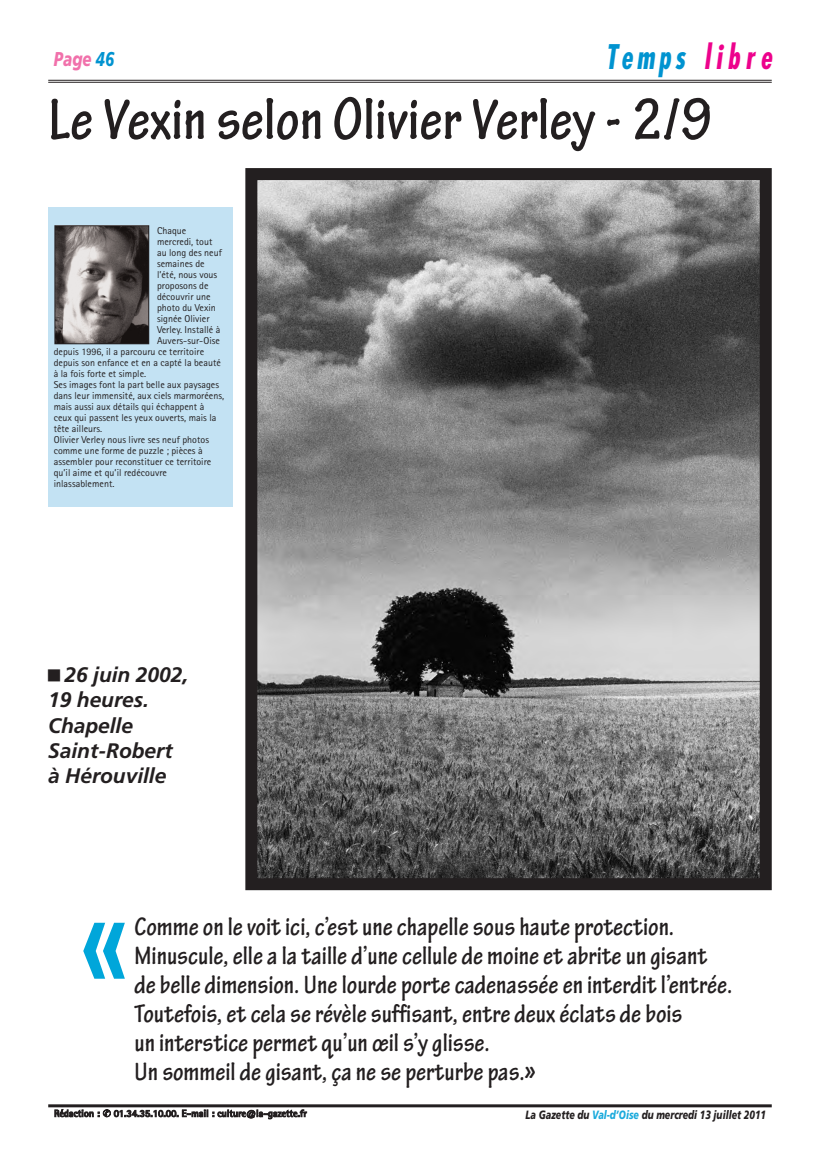
<style>
.page{position:relative;width:820px;height:1163px;background:#fff}
.page>*{position:absolute;margin:0;border:0;box-sizing:border-box;transform-origin:0 0}
.t1{font:150px "AT Rotis Sans Serif";color:#00a6da}
.t2{font:700 condensed 62px "Tekton Pro";color:#231f20}
.t3{font:700 condensed 33px "Futura";color:#0093d0;scale:.85 1}
.t4{font:700 condensed 27px/29px "Tekton Pro";color:#231f20}
.t5{font:italic 700 21px/25.2px "Frutiger";letter-spacing:-.005em;color:#231f20}
.t6{font:italic 900 20px "Frutiger";letter-spacing:.005em;color:#f171ab;scale:.75 1}
.t7{font:italic 900 12px "Frutiger";letter-spacing:.005em;color:#231f20;scale:.75 1}
.t8{font:10px "AT Rotis Sans Serif";color:#231f20}
.t9{font:700 10px "AT Rotis Sans Serif";color:#231f20}
.s1{color:#0093d0}
.s2{color:#ed028c}
.s3{color:#1baadc}
</style>
<div class="page">
<hr style="left:48px;top:1104px;width:723px;height:3px;background:#231f20">
<hr style="left:48px;top:80px;width:723px;height:1px;background:#231f20">
<hr style="left:48px;top:82px;width:723px;height:1px;background:#231f20">
<img style="left:258px;top:181px;width:500px;height:696px">
<div style="left:245px;top:168px;width:526px;height:722px;border:12px solid #231f20"></div>
<div style="left:48px;top:207px;width:185px;height:300px;background:#c3e2f3"></div>
<img style="left:57px;top:227px;width:90px;height:115px">
<div style="left:55px;top:225px;width:94px;height:119px;border:1px solid #231f20"></div>
<p class="t6" style="left:54px;top:51px;width:82px">Page <span class="s1">46</span></p>
<p class="t3" style="left:605px;top:43px;width:202px">Temps <span class="s2">libre</span></p>
<p class="t2" style="left:48px;top:98px;width:665px">Le Vexin selon Olivier Verley - 2/9</p>
<p class="t8" style="left:157px;top:226px;width:31px">Chaque</p>
<p class="t8" style="left:157px;top:237px;width:57px">mercredi, tout</p>
<p class="t8" style="left:157px;top:248px;width:66px">au long des neuf</p>
<p class="t8" style="left:157px;top:259px;width:49px">semaines de</p>
<p class="t8" style="left:157px;top:270px;width:62px">l’été, nous vous</p>
<p class="t8" style="left:157px;top:281px;width:53px">proposons de</p>
<p class="t8" style="left:157px;top:292px;width:55px">découvrir une</p>
<p class="t8" style="left:157px;top:303px;width:60px">photo du Vexin</p>
<p class="t8" style="left:157px;top:314px;width:54px">signée Olivier</p>
<p class="t8" style="left:157px;top:325px;width:65px">Verley. Installé à</p>
<p class="t8" style="left:157px;top:336px;width:64px">Auvers-sur-Oise</p>
<p class="t8" style="left:54px;top:347px;width:152px">depuis 1996, il a parcouru ce territoire</p>
<p class="t8" style="left:54px;top:358px;width:169px">depuis son enfance et en a capté la beauté</p>
<p class="t8" style="left:54px;top:369px;width:94px">à la fois forte et simple.</p>
<p class="t8" style="left:54px;top:380px;width:167px">Ses images font la part belle aux paysages</p>
<p class="t8" style="left:54px;top:391px;width:172px">dans leur immensité, aux ciels marmoréens,</p>
<p class="t8" style="left:54px;top:402px;width:152px">mais aussi aux détails qui échappent à</p>
<p class="t8" style="left:54px;top:413px;width:164px">ceux qui passent les yeux ouverts, mais la</p>
<p class="t8" style="left:54px;top:424px;width:50px">tête ailleurs.</p>
<p class="t8" style="left:54px;top:435px;width:157px">Olivier Verley nous livre ses neuf photos</p>
<p class="t8" style="left:54px;top:446px;width:150px">comme une forme de puzzle ; pièces à</p>
<p class="t8" style="left:54px;top:457px;width:159px">assembler pour reconstituer ce territoire</p>
<p class="t8" style="left:54px;top:468px;width:115px">qu’il aime et qu’il redécouvre</p>
<p class="t8" style="left:54px;top:479px;width:62px">inlassablement.</p>
<p class="t5" style="left:48px;top:663px;width:141px;text-indent:16px">26 juin 2002,<br>19 heures.<br>Chapelle<br>Saint-Robert à Hérouville</p>
<p class="t1" style="left:78px;top:880px;width:54px">«</p>
<p class="t4" style="left:134px;top:913px;width:599px">Comme on le voit ici, c’est une chapelle sous haute protection.<br>Minuscule, elle a la taille d’une cellule de moine et abrite un gisant de belle dimension. Une lourde porte cadenassée en interdit l’entrée.<br>Toutefois, et cela se révèle suffisant, entre deux éclats de bois<br>un interstice permet qu’un œil s’y glisse.<br>Un sommeil de gisant, ça ne se perturbe pas.»</p>
<p class="t9" style="left:54px;top:1109px;width:254px">Rédaction : ✆ 01.34.35.10.00. E-mail : culture@la-gazette.fr</p>
<p class="t7" style="left:525px;top:1109px;width:322px">La Gazette du <span class="s3">Val-d’Oise</span> du mercredi 13 juillet 2011</p>
</div>
